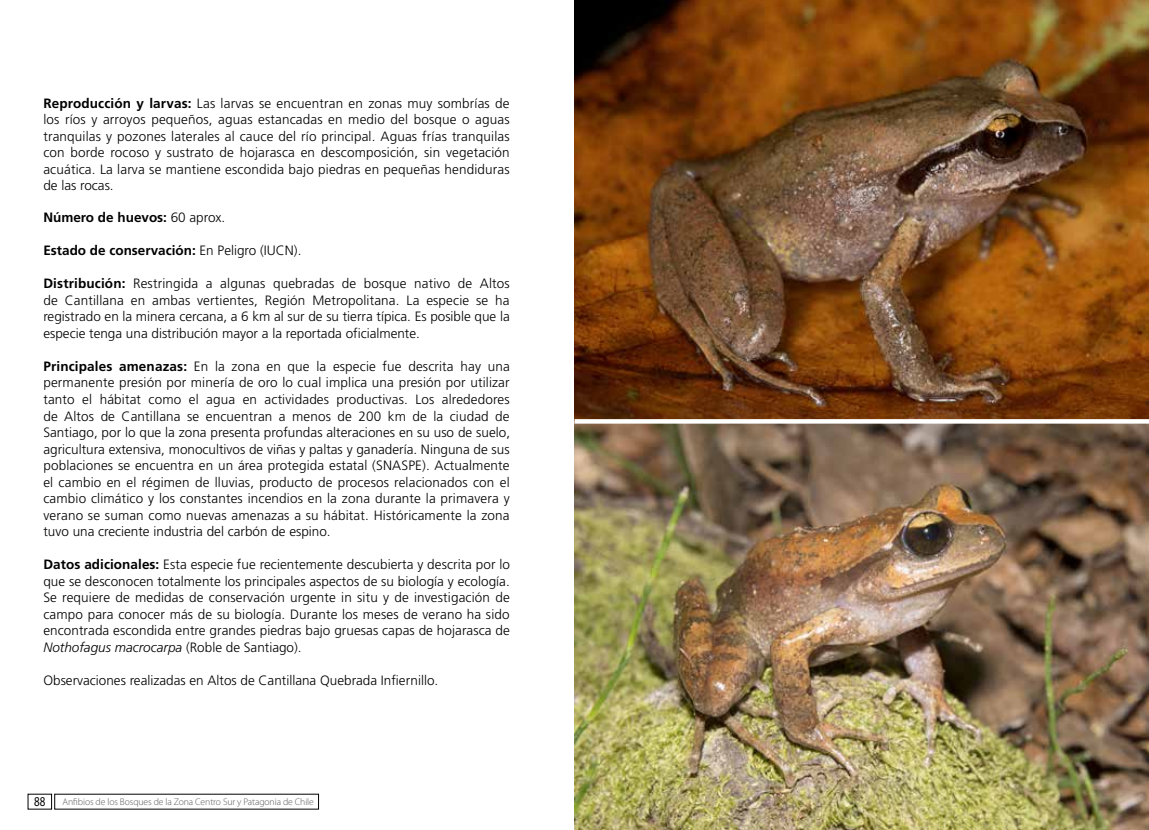
<style>
.page{position:relative;width:1149px;height:830px;background:#fff}
.page>*{position:absolute;margin:0;border:0;box-sizing:border-box;transform-origin:0 0}
.t1{font:300 13.5px/16.5px "Frutiger LT Std";color:#000;text-align:justify}
.t2{font:700 13.5px "Frutiger LT Std";color:#000}
.t3{font:13.5px "Myriad Pro";color:#000;scale:.81 1}
.t4{font:300 9.75px "Myriad Pro";letter-spacing:-.01em;color:#58595b}
.s1{font-weight:700}
.s2{font-weight:300}
.s3{font-style:italic}
</style>
<div class="page">
<img style="left:574px;top:0;width:574px;height:419px">
<img style="left:574px;top:423px;width:574px;height:406px">
<svg style="left:574px;top:419px;width:574px;height:4px"></svg>
<p class="t1" style="left:43px;top:95px;width:467px"><span class="s1">Reproducción y larvas:</span> Las larvas se encuentran en zonas muy sombrías de los ríos y arroyos pequeños, aguas estancadas en medio del bosque o aguas tranquilas y pozones laterales al cauce del río principal. Aguas frías tranquilas con borde rocoso y sustrato de hojarasca en descomposición, sin vegetación acuática. La larva se mantiene escondida bajo piedras en pequeñas hendiduras de las rocas.</p>
<p class="t2" style="left:43px;top:210px;width:183px">Número de huevos: <span class="s2">60 aprox.</span></p>
<p class="t2" style="left:43px;top:242px;width:259px">Estado de conservación: <span class="s2">En Peligro (IUCN).</span></p>
<p class="t1" style="left:43px;top:275px;width:467px"><span class="s1">Distribución:</span> Restringida a algunas quebradas de bosque nativo de Altos de Cantillana en ambas vertientes, Región Metropolitana. La especie se ha registrado en la minera cercana, a 6 km al sur de su tierra típica. Es posible que la especie tenga una distribución mayor a la reportada oficialmente.</p>
<p class="t1" style="left:43px;top:358px;width:468px"><span class="s1">Principales amenazas:</span> En la zona en que la especie fue descrita hay una permanente presión por minería de oro lo cual implica una presión por utilizar tanto el hábitat como el agua en actividades productivas. Los alrededores de Altos de Cantillana se encuentran a menos de 200 km de la ciudad de Santiago, por lo que la zona presenta profundas alteraciones en su uso de suelo, agricultura extensiva, monocultivos de viñas y paltas y ganadería. Ninguna de sus poblaciones se encuentra en un área protegida estatal (SNASPE). Actualmente el cambio en el régimen de lluvias, producto de procesos relacionados con el cambio climático y los constantes incendios en la zona durante la primavera y verano se suman como nuevas amenazas a su hábitat. Históricamente la zona tuvo una creciente industria del carbón de espino.</p>
<p class="t1" style="left:43px;top:556px;width:468px"><span class="s1">Datos adicionales:</span> Esta especie fue recientemente descubierta y descrita por lo que se desconocen totalmente los principales aspectos de su biología y ecología.<br>Se requiere de medidas de conservación urgente in situ y de investigación de campo para conocer más de su biología. Durante los meses de verano ha sido encontrada escondida entre grandes piedras bajo gruesas capas de hojarasca de <span class="s3">Nothofagus macrocarpa</span> (Roble de Santiago).</p>
<p class="t1" style="left:43px;top:671px;width:396px">Observaciones realizadas en Altos de Cantillana Quebrada Infiernillo.</p>
<p class="t3" style="left:34px;top:793px;width:15px">88</p>
<p class="t4" style="left:63px;top:796px;width:253px">Anfibios de los Bosques de la Zona Centro Sur y Patagonia de Chile</p>
</div>
